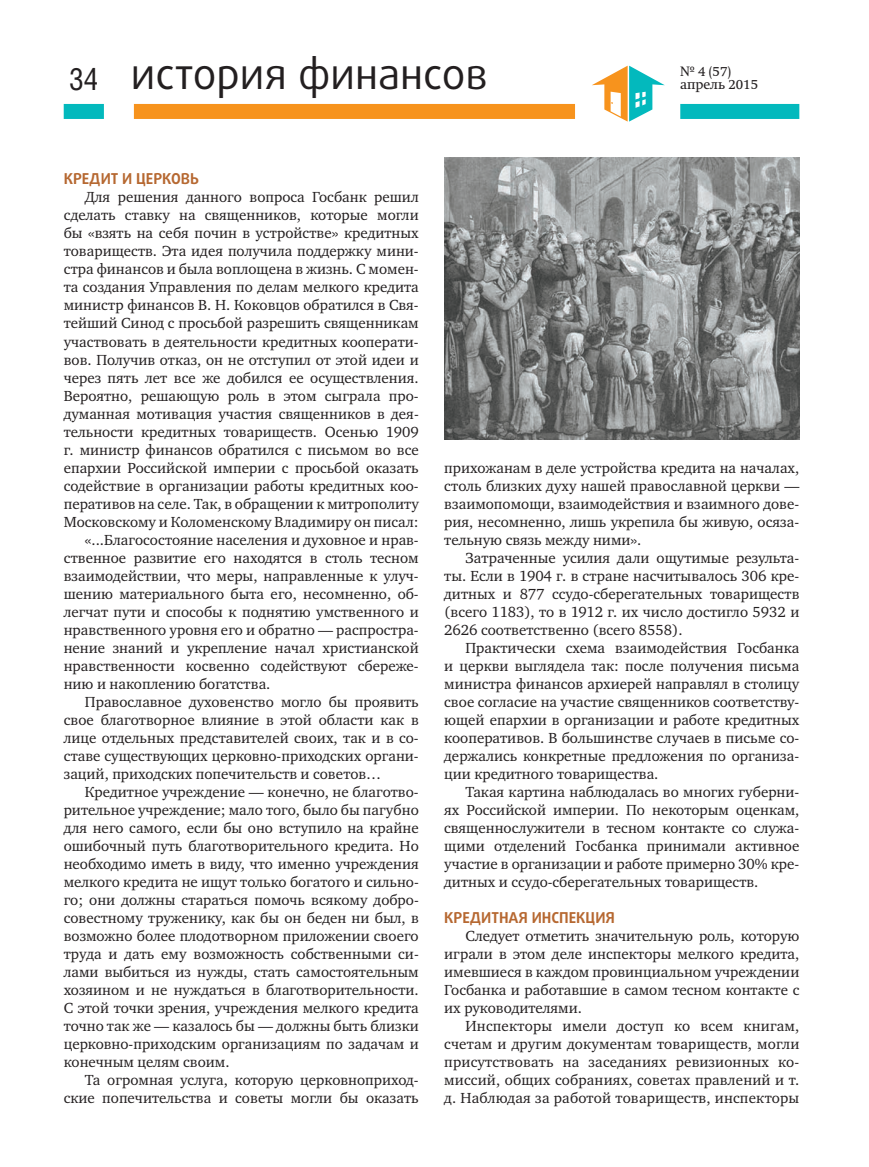
<style>
.page{position:relative;width:869px;height:1167px;background:#fff}
.page>*{position:absolute;margin:0;border:0;box-sizing:border-box;transform-origin:0 0}
.t1{font:42px "Daxline Pro";color:#231f20}
.t2{font:30.6px "Helios Cond C";color:#231f20}
.t3{font:15px/18px "Charter C";color:#231f20;text-align:justify}
.t4{font:700 15px "Daxline Pro";color:#b66831}
.t5{font:13.5px "Swift 1 OT";color:#231f20}
</style>
<div class="page">
<div style="left:680px;top:104px;width:119px;height:15px;background:#03b9bd"></div>
<div style="left:64px;top:104px;width:40px;height:15px;background:#03b9bd"></div>
<div style="left:134px;top:104px;width:441px;height:15px;background:#f7931d"></div>
<svg style="left:592px;top:66px;width:73px;height:56px"></svg>
<img style="left:444px;top:157px;width:355px;height:282px">
<h1 class="t1" style="left:131px;top:47px;width:358px">история финансов</h1>
<h2 class="t2" style="left:69px;top:60px;width:31px">34</h2>
<p class="t5" style="left:680px;top:64px;width:52px">№ 4 (57)</p>
<p class="t5" style="left:680px;top:77px;width:79px">апрель 2015</p>
<p class="t4" style="left:64px;top:169px;width:37px">Кредит</p>
<p class="t4" style="left:122px;top:169px;width:78px">и церковь</p>
<p class="t3" style="left:85px;top:188px;width:335px">Для решения данного вопроса Госбанк решил</p>
<p class="t3" style="left:64px;top:206px;width:357px">сделать ставку на священников, которые могли</p>
<p class="t3" style="left:64px;top:224px;width:357px">бы «взять на себя почин в устройстве» кредитных</p>
<p class="t3" style="left:64px;top:242px;width:357px">товариществ. Эта идея получила поддержку мини-</p>
<p class="t3" style="left:64px;top:260px;width:357px">стра финансов и была воплощена в жизнь. С момен-</p>
<p class="t3" style="left:64px;top:278px;width:357px">та создания Управления по делам мелкого кредита</p>
<p class="t3" style="left:64px;top:296px;width:357px">министр финансов В. Н. Коковцов обратился в Свя-</p>
<p class="t3" style="left:64px;top:314px;width:357px">тейший Синод с просьбой разрешить священникам</p>
<p class="t3" style="left:64px;top:332px;width:357px">участвовать в деятельности кредитных кооперати-</p>
<p class="t3" style="left:64px;top:350px;width:356px">вов. Получив отказ, он не отступил от этой идеи и</p>
<p class="t3" style="left:64px;top:368px;width:357px">через пять лет все же добился ее осуществления.</p>
<p class="t3" style="left:64px;top:386px;width:357px">Вероятно, решающую роль в этом сыграла про-</p>
<p class="t3" style="left:64px;top:404px;width:357px">думанная мотивация участия священников в дея-</p>
<p class="t3" style="left:64px;top:422px;width:357px">тельности кредитных товариществ. Осенью 1909</p>
<p class="t3" style="left:64px;top:440px;width:357px">г. министр финансов обратился с письмом во все</p>
<p class="t3" style="left:64px;top:458px;width:357px">епархии Российской империи с просьбой оказать</p>
<p class="t3" style="left:64px;top:476px;width:357px">содействие в организации работы кредитных коо-</p>
<p class="t3" style="left:64px;top:494px;width:357px">перативов на селе. Так, в обращении к митрополиту</p>
<p class="t3" style="left:64px;top:512px;width:357px">Московскому и Коломенскому Владимиру он писал:</p>
<p class="t3" style="left:85px;top:530px;width:335px">«...Благосостояние населения и духовное и нрав-</p>
<p class="t3" style="left:64px;top:548px;width:357px">ственное развитие его находятся в столь тесном</p>
<p class="t3" style="left:64px;top:566px;width:357px">взаимодействии, что меры, направленные к улуч-</p>
<p class="t3" style="left:64px;top:584px;width:357px">шению материального быта его, несомненно, об-</p>
<p class="t3" style="left:64px;top:602px;width:357px">легчат пути и способы к поднятию умственного и</p>
<p class="t3" style="left:64px;top:620px;width:357px">нравственного уровня его и обратно — распростра-</p>
<p class="t3" style="left:64px;top:638px;width:357px">нение знаний и укрепление начал христианской</p>
<p class="t3" style="left:64px;top:656px;width:357px">нравственности косвенно содействуют сбереже-</p>
<p class="t3" style="left:64px;top:674px;width:208px">нию и накоплению богатства.</p>
<p class="t3" style="left:85px;top:692px;width:335px">Православное духовенство могло бы проявить</p>
<p class="t3" style="left:64px;top:710px;width:357px">свое благотворное влияние в этой области как в</p>
<p class="t3" style="left:64px;top:728px;width:357px">лице отдельных представителей своих, так и в со-</p>
<p class="t3" style="left:64px;top:746px;width:357px">ставе существующих церковно-приходских органи-</p>
<p class="t3" style="left:64px;top:764px;width:319px">заций, приходских попечительств и советов…</p>
<p class="t3" style="left:85px;top:782px;width:335px">Кредитное учреждение — конечно, не благотво-</p>
<p class="t3" style="left:64px;top:800px;width:357px">рительное учреждение; мало того, было бы пагубно</p>
<p class="t3" style="left:64px;top:818px;width:357px">для него самого, если бы оно вступило на крайне</p>
<p class="t3" style="left:64px;top:836px;width:357px">ошибочный путь благотворительного кредита. Но</p>
<p class="t3" style="left:64px;top:854px;width:357px">необходимо иметь в виду, что именно учреждения</p>
<p class="t3" style="left:64px;top:872px;width:357px">мелкого кредита не ищут только богатого и сильно-</p>
<p class="t3" style="left:64px;top:890px;width:357px">го; они должны стараться помочь всякому добро-</p>
<p class="t3" style="left:64px;top:908px;width:356px">совестному труженику, как бы он беден ни был, в</p>
<p class="t3" style="left:64px;top:926px;width:357px">возможно более плодотворном приложении своего</p>
<p class="t3" style="left:64px;top:944px;width:357px">труда и дать ему возможность собственными си-</p>
<p class="t3" style="left:64px;top:962px;width:357px">лами выбиться из нужды, стать самостоятельным</p>
<p class="t3" style="left:64px;top:980px;width:357px">хозяином и не нуждаться в благотворительности.</p>
<p class="t3" style="left:64px;top:998px;width:357px">С этой точки зрения, учреждения мелкого кредита</p>
<p class="t3" style="left:64px;top:1016px;width:357px">точно так же — казалось бы — должны быть близки</p>
<p class="t3" style="left:64px;top:1034px;width:357px">церковно-приходским организациям по задачам и</p>
<p class="t3" style="left:64px;top:1052px;width:167px">конечным целям своим.</p>
<p class="t3" style="left:85px;top:1070px;width:335px">Та огромная услуга, которую церковноприход-</p>
<p class="t3" style="left:64px;top:1088px;width:357px">ские попечительства и советы могли бы оказать</p>
<p class="t3" style="left:444px;top:458px;width:357px">прихожанам в деле устройства кредита на началах, столь близких духу нашей православной церкви — взаимопомощи, взаимодействия и взаимного дове&shy;рия, несомненно, лишь укрепила бы живую, осяза&shy;тельную связь между ними».</p>
<p class="t3" style="left:444px;top:548px;width:357px;text-indent:21px">Затраченные усилия дали ощутимые результа&shy;ты. Если в 1904 г. в стране насчитывалось 306 кре&shy;дитных и 877 ссудо-сберегательных товариществ (всего 1183), то в 1912 г. их число достигло 5932 и 2626 соответственно (всего 8558).</p>
<p class="t3" style="left:444px;top:638px;width:357px;text-indent:21px">Практически схема взаимодействия Госбанка и церкви выглядела так: после получения письма министра финансов архиерей направлял в столицу свое согласие на участие священников соответству&shy;ющей епархии в организации и работе кредитных кооперативов. В большинстве случаев в письме со&shy;держались конкретные предложения по организа&shy;ции кредитного товарищества.</p>
<p class="t3" style="left:444px;top:782px;width:357px;text-indent:21px">Такая картина наблюдалась во многих губерни&shy;ях Российской империи. По некоторым оценкам, священнослужители в тесном контакте со служа&shy;щими отделений Госбанка принимали активное участие в организации и работе примерно 30% кре&shy;дитных и ссудо-сберегательных товариществ.</p>
<p class="t4" style="left:444px;top:907px;width:37px">Кредитна</p>
<p class="t4" style="left:519px;top:907px;width:98px">я инспекция</p>
<p class="t3" style="left:444px;top:926px;width:357px;text-indent:21px">Следует отметить значительную роль, которую играли в этом деле инспекторы мелкого кредита, имевшиеся в каждом провинциальном учреждении Госбанка и работавшие в самом тесном контакте с их руководителями.</p>
<p class="t3" style="left:444px;top:1016px;width:357px;text-indent:21px">Инспекторы имели доступ ко всем книгам, счетам и другим документам товариществ, могли присутствовать на заседаниях ревизионных ко&shy;миссий, общих собраниях, советах правлений и т. д. Наблюдая за работой товариществ, инспекторы</p>
</div>
